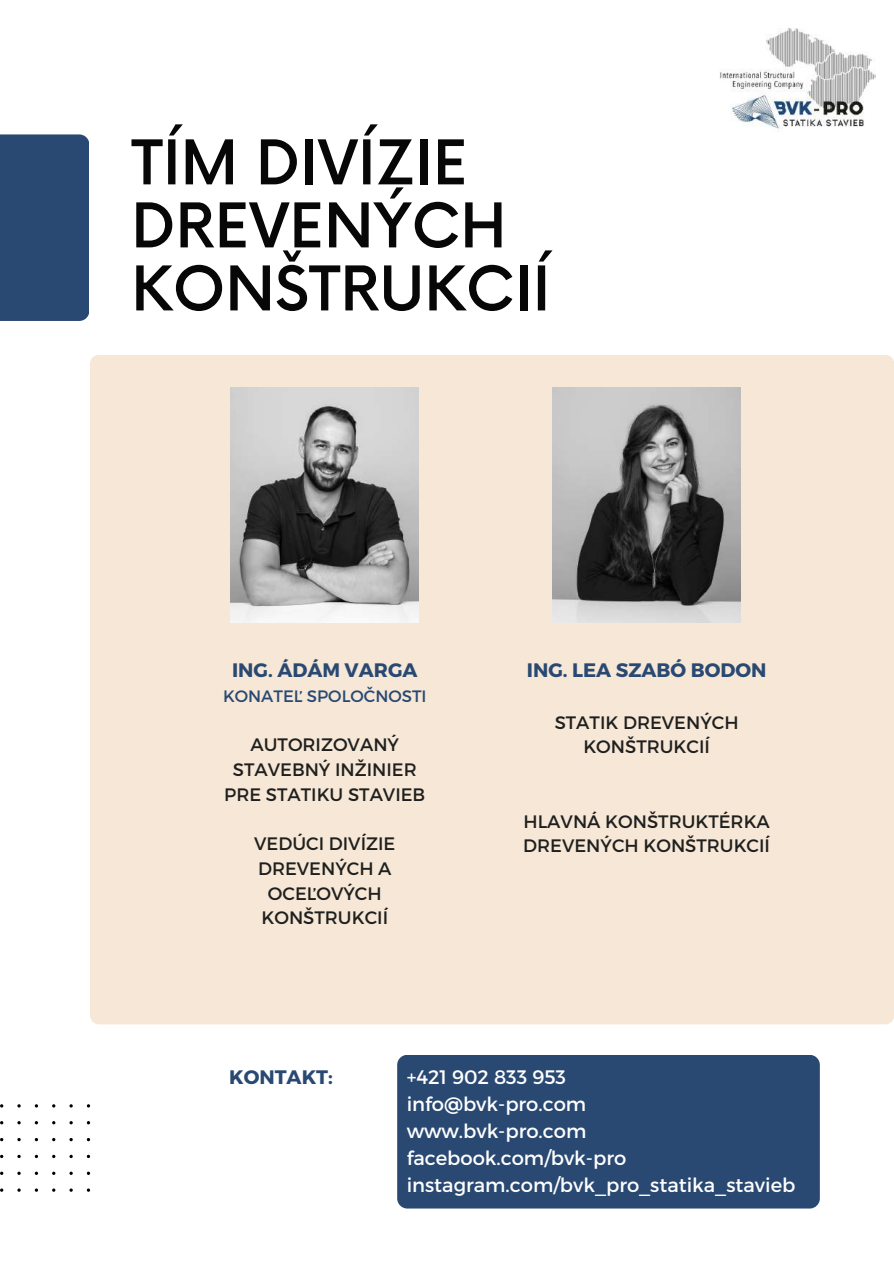
<style>
.page{position:relative;width:894px;height:1264px;background:#fff}
.page>*{position:absolute;margin:0;border:0;box-sizing:border-box;transform-origin:0 0}
.t1{font:500 60px/63px "Now";color:#070707}
.t2{font:19.5px/27px "Montserrat";color:#fefefe}
.t3{font:700 19.5px "Montserrat";color:#294972}
.t4{font:18px/24.8px "Montserrat";color:#1f201e;text-align:center}
.t5{font:16.5px "Montserrat";color:#294972}
</style>
<div class="page">
<div style="left:0;top:134px;width:89px;height:187px;background:#294972"></div>
<svg style="left:0;top:1104px;width:90px;height:87px"></svg>
<div style="left:90px;top:355px;width:803px;height:669px;background:#f6e7d7"></div>
<img style="left:552px;top:387px;width:188px;height:235px">
<img style="left:231px;top:387px;width:187px;height:235px">
<div style="left:397px;top:1054px;width:422px;height:154px;background:#294972;border-radius:10px"></div>
<img style="left:719px;top:28px;width:157px;height:104px">
<h1 class="t1" style="left:131px;top:135px;width:420px">TÍM DIVÍZIE<br>DREVENÝCH<br>KONŠTRUKCIÍ</h1>
<p class="t3" style="left:232px;top:657px;width:187px">ING. ÁDÁM VARGA</p>
<p class="t5" style="left:223px;top:685px;width:205px">KONATEĽ SPOLOČNOSTI</p>
<p class="t4" style="left:224px;top:731px;width:202px">AUTORIZOVANÝ<br>STAVEBNÝ INŽINIER<br>PRE STATIKU STAVIEB</p>
<p class="t4" style="left:254px;top:830px;width:143px">VEDÚCI DIVÍZIE<br>DREVENÝCH A<br>OCEĽOVÝCH<br>KONŠTRUKCIÍ</p>
<p class="t3" style="left:526px;top:657px;width:241px">ING. LEA SZABÓ BODON</p>
<p class="t4" style="left:554px;top:709px;width:185px">STATIK DREVENÝCH<br>KONŠTRUKCIÍ</p>
<p class="t4" style="left:523px;top:808px;width:248px;text-align:left">HLAVNÁ KONŠTRUKTÉRKA<br>DREVENÝCH KONŠTRUKCIÍ</p>
<p class="t3" style="left:229px;top:1064px;width:105px">KONTAKT:</p>
<p class="t2" style="left:406px;top:1062px;width:390px">+421 902 833 953<br>info@bvk-pro.com<br>www.bvk-pro.com facebook.com/bvk-pro instagram.com/bvk_pro_statika_stavieb</p>
</div>
